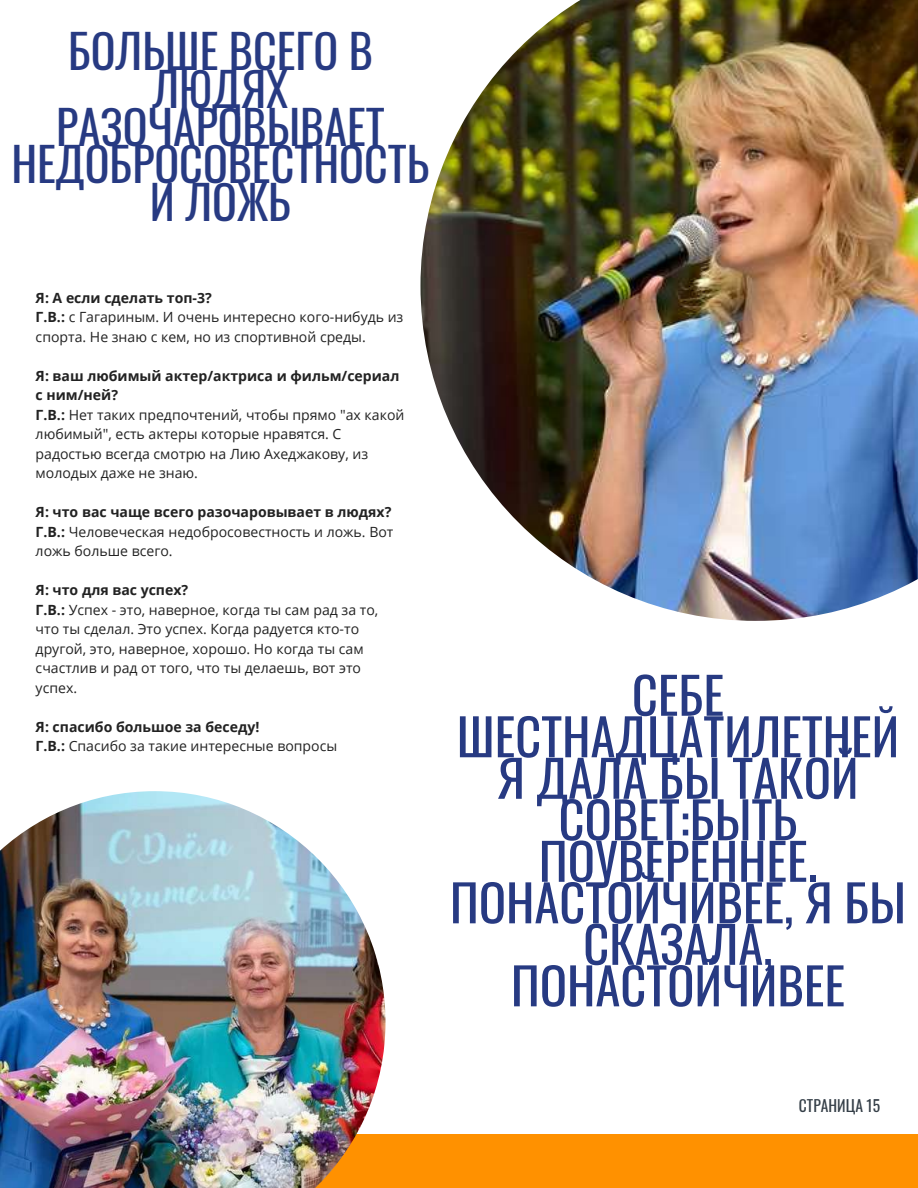
<style>
.page{position:relative;width:918px;height:1188px;background:#fff}
.page>*{position:absolute;margin:0;border:0;box-sizing:border-box;transform-origin:0 0}
.t1{font:50.55px/41.5px "Oswald";color:#273a82;text-align:center}
.t2{font:46.05px/37.8px "Oswald";color:#273a82;text-align:center}
.t3{font:15.6px "Oswald";color:#353f48}
.t4{font:14.1px/19.5px "Open Sans";color:#222}
.s1{font-weight:700}
</style>
<div class="page">
<img style="left:421px;top:0;width:497px;height:621px">
<div style="left:0;top:1135px;width:918px;height:53px;background:#ff9100"></div>
<img style="left:0;top:791px;width:386px;height:397px">
<h2 class="t2" style="left:11px;top:30px;width:420px">БОЛЬШЕ ВСЕГО В<br>ЛЮДЯХ<br>РАЗОЧАРОВЫВАЕТ<br>НЕДОБРОСОВЕСТНОСТЬ<br>И ЛОЖЬ</h2>
<p class="t4" style="left:36px;top:288px;width:369px"><span class="s1">Я: А если сделать топ-3?<br>Г.В.:</span> с Гагариным. И очень интересно кого-нибудь из спорта. Не знаю с кем, но из спортивной среды.</p>
<p class="t4" style="left:36px;top:366px;width:370px"><span class="s1">Я: ваш любимый актер/актриса и фильм/сериал с ним/ней?<br>Г.В.:</span> Нет таких предпочтений, чтобы прямо "ах какой любимый", есть актеры которые нравятся. С радостью всегда смотрю на Лию Ахеджакову, из молодых даже не знаю.</p>
<p class="t4" style="left:36px;top:502px;width:359px"><span class="s1">Я: что вас чаще всего разочаровывает в людях?<br>Г.В.:</span> Человеческая недобросовестность и ложь. Вот ложь больше всего.</p>
<p class="t4" style="left:36px;top:580px;width:344px"><span class="s1">Я: что для вас успех?<br>Г.В.:</span> Успех - это, наверное, когда ты сам рад за то, что ты сделал. Это успех. Когда радуется кто-то другой, это, наверное, хорошо. Но когда ты сам счастлив и рад от того, что ты делаешь, вот это успех.</p>
<p class="t4" style="left:36px;top:716px;width:303px"><span class="s1">Я: спасибо большое за беседу!<br>Г.В.:</span> Спасибо за такие интересные вопросы</p>
<h1 class="t1" style="left:450px;top:672px;width:458px">СЕБЕ<br>ШЕСТНАДЦАТИЛЕТНЕЙ<br>Я ДАЛА БЫ ТАКОЙ<br>СОВЕТ:БЫТЬ<br>ПОУВЕРЕННЕЕ.<br>ПОНАСТОЙЧИВЕЕ, Я БЫ<br>СКАЗАЛА,<br>ПОНАСТОЙЧИВЕЕ</h1>
<p class="t3" style="left:799px;top:1093px;width:83px">СТРАНИЦА 15</p>
</div>
